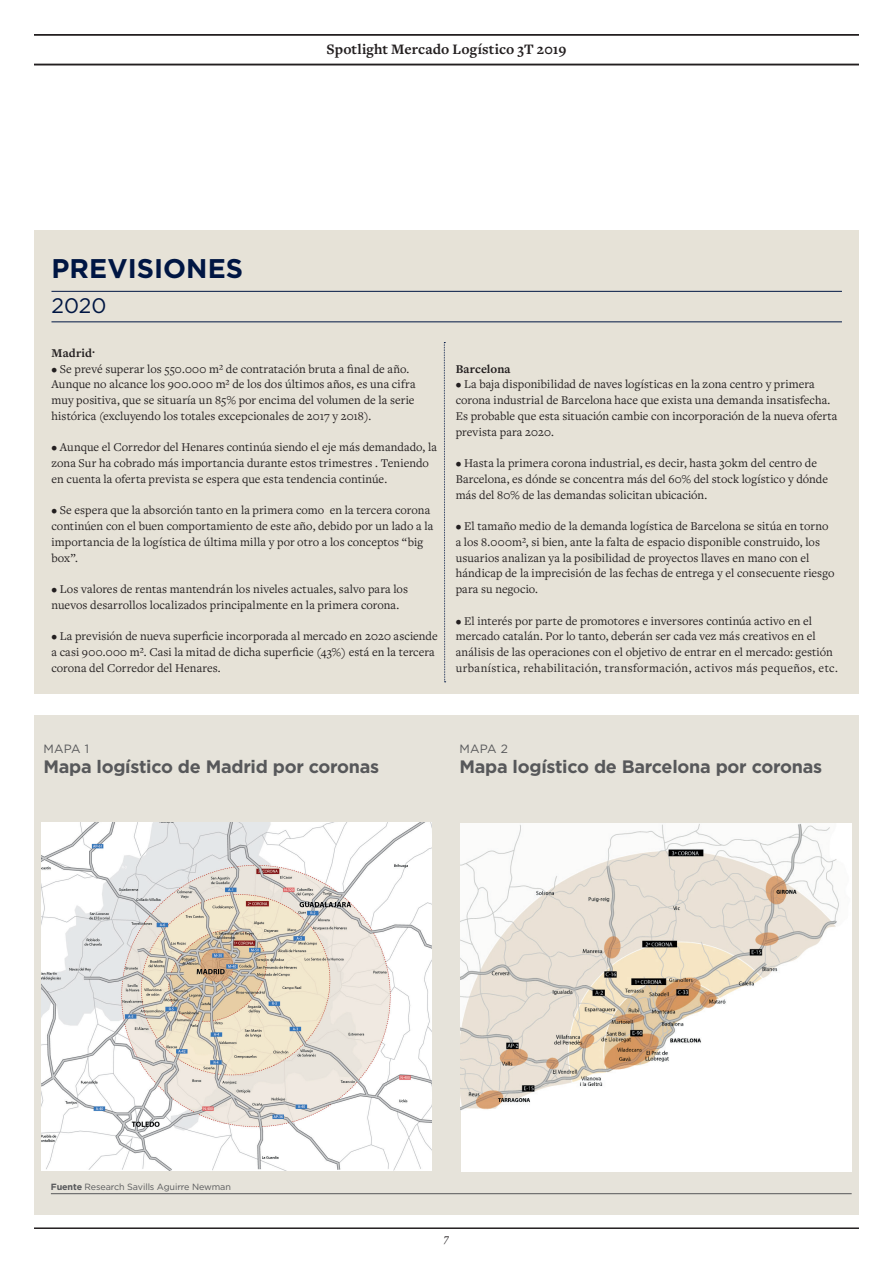
<style>
.page{position:relative;width:893px;height:1263px;background:#fff}
.page>*{position:absolute;margin:0;border:0;box-sizing:border-box;transform-origin:0 0}
.t1{font:700 27px "Gotham";color:#001643}
.t2{font:21px "Gotham";color:#001643}
.t3{font:700 18px "Gotham";letter-spacing:-.015em;color:#57585a}
.t4{font:700 15px "Freight Text Pro";letter-spacing:.005em;color:#231f20}
.t5{font:12.3px/15.8px "Freight Text Pro";letter-spacing:.005em;color:#231f20}
.t6{font:700 12.3px "Freight Text Pro";letter-spacing:.01em;color:#231f20}
.t7{font:12px "Gotham";letter-spacing:.02em;color:#57585a}
.t8{font:italic 12px "Freight Text Pro";color:#231f20}
.t9{font:9px "Gotham";letter-spacing:-.01em;color:#57585a}
.s1{font-weight:700}
</style>
<div class="page">
<hr style="left:34px;top:64px;width:825px;height:1px;background:#231f20">
<hr style="left:34px;top:34px;width:825px;height:2px;background:#231f20">
<hr style="left:34px;top:1227px;width:825px;height:2px;background:#231f20">
<div style="left:34px;top:231px;width:825px;height:463px;background:#e6e2d7"></div>
<hr style="left:51px;top:291px;width:791px;height:1px;background:#001643">
<hr style="left:51px;top:321px;width:791px;height:1px;background:#001643">
<svg style="left:444px;top:342px;width:2px;height:340px"></svg>
<div style="left:34px;top:715px;width:825px;height:499px;background:#e6e3da"></div>
<img style="left:41px;top:823px;width:390px;height:348px">
<div style="left:461px;top:823px;width:391px;height:348px;background:#fff"></div>
<img style="left:461px;top:823px;width:378px;height:287px">
<hr style="left:51px;top:1193px;width:801px;height:1px;background:#57585a">
<p class="t4" style="left:326px;top:39px;width:241px">Spotlight Mercado Logístico 3T 2019</p>
<h1 class="t1" style="left:51px;top:250px;width:193px">PREVISIONES</h1>
<h2 class="t2" style="left:51px;top:292px;width:56px">2020</h2>
<p class="t6" style="left:51px;top:345px;width:46px">Madrid•</p>
<p class="t5" style="left:51px;top:360px;width:366px">• Se prevé superar los 550.000 m² de contratación bruta a final de año.<br>Aunque no alcance los 900.000 m² de los dos últimos años, es una cifra muy positiva, que se situaría un 85% por encima del volumen de la serie histórica (excluyendo los totales excepcionales de 2017 y 2018).</p>
<p class="t5" style="left:51px;top:439px;width:387px">• Aunque el Corredor del Henares continúa siendo el eje más demandado, la zona Sur ha cobrado más importancia durante estos trimestres . Teniendo en cuenta la oferta prevista se espera que esta tendencia continúe.</p>
<p class="t5" style="left:51px;top:502px;width:383px">• Se espera que la absorción tanto en la primera como en la tercera corona continúen con el buen comportamiento de este año, debido por un lado a la importancia de la logística de última milla y por otro a los conceptos “big box”.</p>
<p class="t5" style="left:51px;top:581px;width:358px">• Los valores de rentas mantendrán los niveles actuales, salvo para los nuevos desarrollos localizados principalmente en la primera corona.</p>
<p class="t5" style="left:51px;top:628px;width:388px">• La previsión de nueva superficie incorporada al mercado en 2020 asciende a casi 900.000 m². Casi la mitad de dicha superficie (43%) está en la tercera corona del Corredor del Henares.</p>
<p class="t6" style="left:456px;top:360px;width:56px">Barcelona</p>
<p class="t5" style="left:456px;top:376px;width:383px">• La baja disponibilidad de naves logísticas en la zona centro y primera corona industrial de Barcelona hace que exista una demanda insatisfecha.<br>Es probable que esta situación cambie con incorporación de la nueva oferta prevista para 2020.</p>
<p class="t5" style="left:456px;top:455px;width:374px">• Hasta la primera corona industrial, es decir, hasta 30km del centro de<br>Barcelona, es dónde se concentra más del 60% del stock logístico y dónde más del 80% de las demandas solicitan ubicación.</p>
<p class="t5" style="left:456px;top:518px;width:380px">• El tamaño medio de la demanda logística de Barcelona se sitúa en torno a los 8.000m², si bien, ante la falta de espacio disponible construido, los usuarios analizan ya la posibilidad de proyectos llaves en mano con el hándicap de la imprecisión de las fechas de entrega y el consecuente riesgo para su negocio.</p>
<p class="t5" style="left:456px;top:612px;width:384px">• El interés por parte de promotores e inversores continúa activo en el mercado catalán. Por lo tanto, deberán ser cada vez más creativos en el análisis de las operaciones con el objetivo de entrar en el mercado: gestión urbanística, rehabilitación, transformación, activos más pequeños, etc.</p>
<p class="t7" style="left:43px;top:740px;width:47px">MAPA 1</p>
<h3 class="t3" style="left:43px;top:754px;width:337px">Mapa logístico de Madrid por coronas</h3>
<p class="t7" style="left:459px;top:740px;width:50px">MAPA 2</p>
<h3 class="t3" style="left:459px;top:754px;width:364px">Mapa logístico de Barcelona por coronas</h3>
<p class="t9" style="left:51px;top:1181px;width:182px"><span class="s1">Fuente</span> Research Savills Aguirre Newman</p>
<p class="t8" style="left:444px;top:1230px;width:7px">7</p>
</div>
